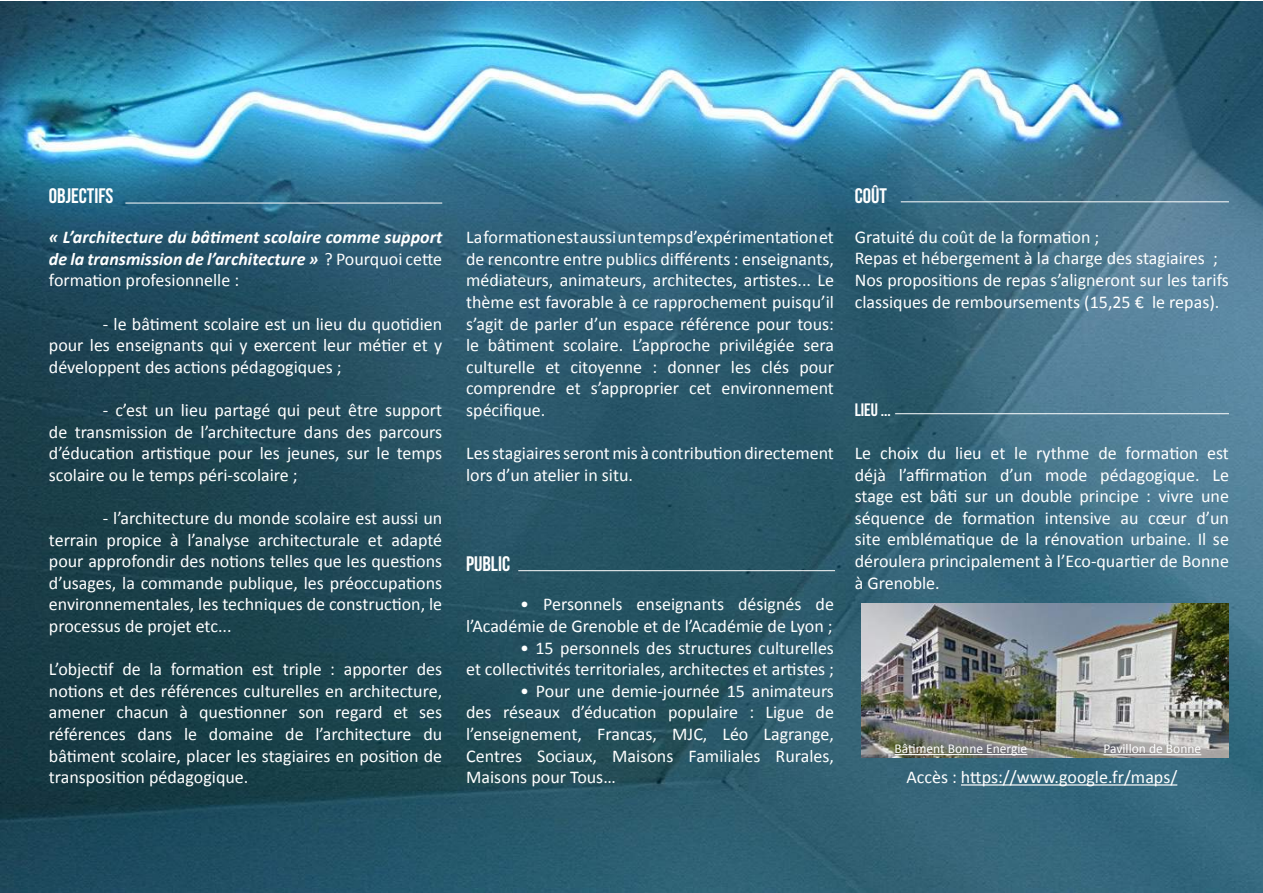
<style>
.page{position:relative;width:1263px;height:893px;background:#fff}
.page>*{position:absolute;margin:0;border:0;box-sizing:border-box;transform-origin:0 0}
.t1{font:21px "Bebas Neue";color:#fff}
.t2{font:18px/21.6px "Calibri";color:#fff;text-align:justify}
.t3{font:italic 700 18px/21.6px "Calibri";color:#fff;text-align:justify}
.t4{font:18px "Bebas Neue";color:#fff}
.t5{font:13.5px "Calibri";color:#fff}
.s1{font-weight:400;font-style:normal}
</style>
<div class="page">
<img style="left:0;top:1px;width:1263px;height:892px">
<hr style="left:961px;top:784px;width:216px;height:1px;background:#fff">
<hr style="left:125px;top:203px;width:317px;height:1px;background:#fff">
<hr style="left:518px;top:570px;width:317px;height:1px;background:#fff">
<hr style="left:895px;top:413px;width:334px;height:1px;background:#fff">
<hr style="left:901px;top:202px;width:328px;height:1px;background:#fff">
<img style="left:861px;top:604px;width:368px;height:154px">
<hr style="left:894px;top:754px;width:133px;height:1px;background:#fff">
<hr style="left:1103px;top:754px;width:98px;height:1px;background:#fff">
<p class="t1" style="left:49px;top:184px;width:66px">OBJECTIFS</p>
<p class="t3" style="left:49px;top:226px;width:395px">« L’architecture du bâtiment scolaire comme support de la transmission de l’architecture » <span class="s1">? Pourquoi cette formation profesionnelle :</span></p>
<p class="t2" style="left:49px;top:312px;width:395px;text-indent:54px">- le bâtiment scolaire est un lieu du quotidien pour les enseignants qui y exercent leur métier et y développent des actions pédagogiques ;</p>
<p class="t2" style="left:49px;top:399px;width:395px;text-indent:54px">- c’est un lieu partagé qui peut être support de transmission de l’architecture dans des parcours d’éducation artistique pour les jeunes, sur le temps scolaire ou le temps péri-scolaire ;</p>
<p class="t2" style="left:49px;top:507px;width:395px;text-indent:54px">- l’architecture du monde scolaire est aussi un terrain propice à l’analyse architecturale et adapté pour approfondir des notions telles que les questions d’usages, la commande publique, les préoccupations environnementales, les techniques de construction, le processus de projet etc...</p>
<p class="t2" style="left:49px;top:658px;width:395px">L’objectif de la formation est triple : apporter des notions et des références culturelles en architecture, amener chacun à questionner son regard et ses références dans le domaine de l’architecture du bâtiment scolaire, placer les stagiaires en position de transposition pédagogique.</p>
<p class="t2" style="left:466px;top:226px;width:369px">La formation est aussi un temps d’expérimentation et de rencontre entre publics différents : enseignants, médiateurs, animateurs, architectes, artistes... Le thème est favorable à ce rapprochement puisqu’il s’agit de parler d’un espace référence pour tous: le bâtiment scolaire. L’approche privilégiée sera culturelle et citoyenne : donner les clés pour comprendre et s’approprier cet environnement spécifique.</p>
<p class="t2" style="left:466px;top:442px;width:369px">Les stagiaires seront mis à contribution directement lors d’un atelier in situ.</p>
<p class="t1" style="left:466px;top:552px;width:46px">PUBLIC</p>
<p class="t2" style="left:466px;top:593px;width:369px;text-align:right">• Personnels enseignants désignés de l’Académie de Grenoble et de l’Académie de Lyon ;</p>
<p class="t2" style="left:466px;top:636px;width:369px;text-align:right">• 15 personnels des structures culturelles<br>et collectivités territoriales, architectes et artistes ;</p>
<p class="t2" style="left:466px;top:679px;width:369px;text-indent:54px">• Pour une demie-journée 15 animateurs des réseaux d’éducation populaire : Ligue de l’enseignement, Francas, MJC, Léo Lagrange, Centres Sociaux, Maisons Familiales Rurales, Maisons pour Tous…</p>
<p class="t1" style="left:855px;top:184px;width:34px">COÛT</p>
<p class="t2" style="left:855px;top:226px;width:376px;text-align:left">Gratuité du coût de la formation ;<br>Repas et hébergement à la charge des stagiaires ; Nos propositions de repas s’aligneront sur les tarifs classiques de remboursements (15,25 € le repas).</p>
<p class="t4" style="left:855px;top:400px;width:38px">lieu ...</p>
<p class="t2" style="left:855px;top:442px;width:376px">Le choix du lieu et le rythme de formation est déjà l’affirmation d’un mode pédagogique. Le stage est bâti sur un double principe : vivre une séquence de formation intensive au cœur d’un site emblématique de la rénovation urbaine. Il se déroulera principalement à l’Eco-quartier de Bonne à Grenoble.</p>
<p class="t5" style="left:894px;top:739px;width:134px">Bâtiment Bonne Energie</p>
<p class="t5" style="left:1103px;top:739px;width:99px">Pavillon de Bonne</p>
<p class="t2" style="left:906px;top:766px;width:272px">Accès : https://www.google.fr/maps/</p>
</div>
